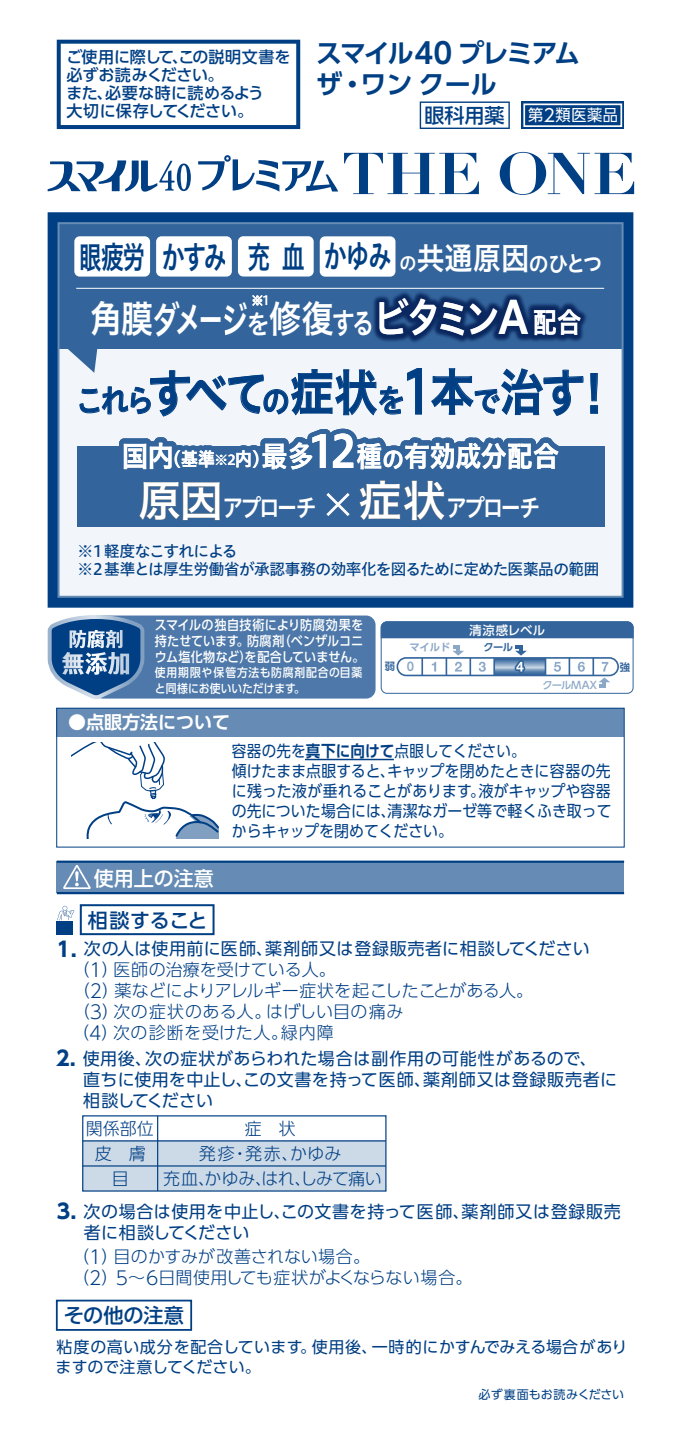
<style>
.page{position:relative;width:681px;height:1440px;background:#fff}
.page>*{position:absolute;margin:0;border:0;box-sizing:border-box;transform-origin:0 0}
.t1{font:37.8px "Hiragino UD Sans Std N W6";letter-spacing:-.07em;color:#fff;scale:.86 1}
.t2{font:31.6px "Hiragino UD Sans Std N W6";letter-spacing:-.025em;color:#003f84;scale:.73 1}
.t3{font:31.6px "Hiragino UD Sans Std N W6";letter-spacing:-.025em;color:#003f84;scale:.88 1}
.t4{font:29px "Hiragino UD Sans Std N W6";letter-spacing:-.01em;color:#fff;scale:.9 1}
.t5{font:700 26px/31.2px "UD Shin Go Pro De";letter-spacing:-.06em;color:#003f84}
.t6{font:25px "Hiragino UD Sans Std N W6";letter-spacing:-.13em;color:#fff;scale:.85 1}
.t7{font:500 20.2px "UD Shin Go Pro";letter-spacing:-.02em;color:#003f84}
.t8{font:500 20px "UD Shin Go Pro";color:#003f84}
.t9{font:500 20px "UD Shin Go Pro";color:#fff}
.t10{font:700 18px "UD Shin Go Pro De";color:#fff}
.t11{font:300 17px/21px "UD Shin Go Pro";color:#003f84}
.t12{font:17px/21px "UD Shin Go Pro";letter-spacing:.02em;color:#003f84}
.t13{font:16px/20px "UD Shin Go Pro";color:#003f84;scale:.91 1}
.t14{font:500 16px/18px "UD Shin Go Pro";letter-spacing:-.005em;color:#003f84}
.t15{font:16px/20px "UD Shin Go Pro";letter-spacing:.02em;color:#003f84}
.t16{font:16px "UD Shin Go Pro";color:#fff;scale:.95 1}
.t17{font:15.8px "Hiragino UD Sans Std N W5";letter-spacing:-.04em;color:#003f84}
.t18{font:15.8px "Hiragino UD Sans Std N W5";letter-spacing:-.08em;color:#003f84}
.t19{font:500 13.4px/16px "UD Shin Go Pro";color:#fff;scale:.9 1}
.t20{font:12.6px "Hiragino UD Sans Std N W5";color:#fff;scale:.95 1}
.t21{font:500 12.4px "UD Shin Go Pro";letter-spacing:.04em;color:#fff}
.t22{font:500 12px/16px "UD Shin Go Pro";letter-spacing:.04em;color:#fff;scale:.9 1}
.t23{font:12px "UD Shin Go Pro";letter-spacing:.02em;color:#003f84}
.t24{font:700 11.8px "UD Shin Go Pro De";color:#8ca8c7;scale:.95 1}
.t25{font:500 10.4px "UD Shin Go Pro";letter-spacing:-.02em;color:#8ca8c7}
.t26{font:700 10.4px "UD Shin Go Pro De";color:#33659c}
.t27{font:700 10.4px "UD Shin Go Pro De";color:#8ca8c7}
.s1{font-size:28.6px}
.s2{font-size:17.6px}
.s3{font-size:19px;color:#fff}
.s4{color:#fff}
.s5{font-size:26.4px}
.s6{font-size:29.2px}
.s7{font-size:41.6px}
.s8{font-size:45.4px}
.s9{font-size:28.4px}
.s10{font-size:50.4px}
.s11{font-size:49.8px}
.s12{font-size:60.2px}
.s13{font-size:53px}
.s14{font-size:18.4px}
.s15{font-size:18.8px}
.s16{font-family:"Hiragino UD Sans Std N W5";font-size:13.6px}
.s17{font-size:44.8px}
.s18{font-size:23.8px}
.s19{font-size:43.8px;color:#000}
.s20{font-family:"UD Shin Go Pro De";font-weight:700}
.s21{font-weight:700;font-size:20.4px}
.s22{font-weight:400}
</style>
<div class="page">
<div style="left:83px;top:1141px;width:303px;height:50px;background:#ccd9e6"></div>
<div style="left:57px;top:862px;width:567px;height:31px;background:#668cb5"></div>
<div style="left:93px;top:616px;width:282px;height:83px;background:#4d78a9;border-radius:9px"></div>
<hr style="left:57px;top:861px;width:566px;height:2px;background:#003f84">
<hr style="left:57px;top:892px;width:566px;height:2px;background:#003f84">
<svg style="left:63px;top:865px;width:28px;height:24px"></svg>
<hr style="left:83px;top:1140px;width:303px;height:2px;background:#003f84">
<hr style="left:83px;top:1165px;width:303px;height:2px;background:#003f84">
<hr style="left:157px;top:1116px;width:1px;height:75px;background:#003f84">
<div style="left:57px;top:923px;width:16px;height:12px;background:#003f84"></div>
<svg style="left:57px;top:906px;width:17px;height:16px"></svg>
<div style="left:80px;top:904px;width:134px;height:31px;border:2px solid #003f84"></div>
<svg style="left:57px;top:40px;width:243px;height:89px"></svg>
<div style="left:521px;top:102px;width:103px;height:27px;background:#003f84"></div>
<div style="left:523px;top:103px;width:99px;height:24px;border:2px solid #fff"></div>
<svg style="left:47px;top:615px;width:103px;height:93px"></svg>
<div style="left:57px;top:708px;width:567px;height:29px;background:#668cb5"></div>
<div style="left:56px;top:708px;width:568px;height:140px;border:1px solid #003f84"></div>
<svg style="left:71px;top:742px;width:148px;height:97px"></svg>
<hr style="left:305px;top:759px;width:89px;height:1px;background:#003f84">
<div style="left:56px;top:1300px;width:136px;height:31px;border:2px solid #003f84"></div>
<div style="left:380px;top:621px;width:253px;height:73px;border:1px solid #33659c;border-radius:6px"></div>
<svg style="left:380px;top:621px;width:253px;height:18px;background:#3d6ca0"></svg>
<div style="left:48px;top:212px;width:585px;height:396px;background:#003f84"></div>
<div style="left:59px;top:223px;width:563px;height:374px;background:#f2f5f9"></div>
<div style="left:77px;top:446px;width:527px;height:80px;background:#33659c"></div>
<div style="left:59px;top:223px;width:563px;height:125px;background:#33659c"></div>
<div style="left:74px;top:236px;width:76px;height:41px;background:#fff;border-radius:5px"></div>
<div style="left:156px;top:236px;width:76px;height:41px;background:#fff;border-radius:5px"></div>
<hr style="left:76px;top:288px;width:528px;height:1px;background:#fff">
<img style="left:226px;top:151px;width:409px;height:348px">
<div style="left:58px;top:222px;width:565px;height:376px;border:2px solid #668cb5"></div>
<svg style="left:66px;top:339px;width:517px;height:177px"></svg>
<div style="left:350px;top:453px;width:7px;height:7px;background:#33659c;border-radius:50%"></div>
<div style="left:311px;top:449px;width:7px;height:7px;background:#33659c;border-radius:50%"></div>
<svg style="left:48px;top:160px;width:143px;height:32px"></svg>
<svg style="left:198px;top:155px;width:140px;height:37px"></svg>
<svg style="left:344px;top:153px;width:134px;height:41px"></svg>
<svg style="left:499px;top:152px;width:135px;height:43px"></svg>
<svg style="left:495px;top:660px;width:49px;height:13px"></svg>
<div style="left:396px;top:657px;width:222px;height:19px;border:2px solid #33659c;border-radius:9px"></div>
<svg style="left:421px;top:658px;width:2px;height:17px"></svg>
<svg style="left:568px;top:658px;width:2px;height:17px"></svg>
<svg style="left:544px;top:658px;width:2px;height:17px"></svg>
<svg style="left:493px;top:658px;width:2px;height:17px"></svg>
<svg style="left:431px;top:662px;width:5px;height:10px"></svg>
<svg style="left:478px;top:662px;width:7px;height:10px"></svg>
<svg style="left:511px;top:645px;width:15px;height:30px"></svg>
<svg style="left:577px;top:662px;width:7px;height:10px"></svg>
<svg style="left:592px;top:658px;width:18px;height:30px"></svg>
<svg style="left:445px;top:645px;width:26px;height:30px"></svg>
<svg style="left:554px;top:662px;width:6px;height:10px"></svg>
<svg style="left:419px;top:102px;width:90px;height:27px"></svg>
<p class="t14" style="left:66px;top:48px;width:225px">ご使用に際して、この説明文書を必ずお読みください。<br>また、必要な時に読めるよう<br>大切に保存してください。</p>
<h3 class="t5" style="left:316px;top:37px;width:265px">スマイル<span class="s1">40</span> プレミアムザ・ワンクール</h3>
<p class="t8" style="left:424px;top:99px;width:81px">眼科用薬</p>
<p class="t16" style="left:528px;top:102px;width:96px">第<span class="s2">2</span>類医薬品</p>
<h2 class="t2" style="left:79px;top:232px;width:718px">眼疲労 かすみ 充血 かゆみ<span class="s3">の</span><span class="s4">共通原因</span><sub>のひとつ</sub></h2>
<p class="t20" style="left:251px;top:291px;width:21px">※1</p>
<h1 class="t1" style="left:90px;top:290px;width:572px">角膜ダメージ<span class="s5">を</span>修復<span class="s6">する</span><span class="s7">ビタミン</span><span class="s8">A</span> <span class="s9">配合</span></h1>
<h2 class="t3" style="left:75px;top:376px;width:615px">これら<span class="s10">すべて</span>の<span class="s11">症状</span>を<span class="s12">1</span><span class="s10">本</span>で<span class="s10">治す</span><span class="s13">！</span></h2>
<h3 class="t4" style="left:122px;top:434px;width:486px">国内<span class="s14">（</span><span class="s15">基準</span><span class="s16">※2</span><span class="s15">内</span><span class="s14">）</span>最多<span class="s17">12</span>種<span class="s18">の</span>有効成分配合</h3>
<h3 class="t6" style="left:138px;top:488px;width:474px"><span class="s19">原因</span>アプローチ <span class="s19">症状</span>アプローチ</h3>
<p class="t18" style="left:77px;top:539px;width:162px">※１軽度なこすれによる</p>
<p class="t17" style="left:77px;top:557px;width:523px">※2基準とは厚生労働省が承認事務の効率化を図るために定めた医薬品の範囲</p>
<p class="t19" style="left:155px;top:617px;width:235px">スマイルの独自技術により防腐効果を持たせています。防腐剤（ベンザルコニウム塩化物など）を配合していません。</p>
<p class="t22" style="left:155px;top:664px;width:232px">使用期限や保管方法も防腐剤配合の目薬と同様にお使いいただけます。</p>
<p class="t10" style="left:68px;top:708px;width:163px">●点眼方法について</p>
<p class="t13" style="left:232px;top:740px;width:418px">容器の先を<span class="s20">真下に向けて</span>点眼してください。<br>傾けたまま点眼すると、キャップを閉めたときに容器の先に残った液が垂れることがあります。液がキャップや容器の先についた場合には、清潔なガーゼ等で軽くふき取ってからキャップを閉めてください。</p>
<p class="t21" style="left:469px;top:620px;width:77px">清涼感レベル</p>
<p class="t27" style="left:409px;top:639px;width:43px">マイルド</p>
<p class="t26" style="left:483px;top:639px;width:31px">クール</p>
<p class="t24" style="left:407px;top:657px;width:9px">0</p>
<p class="t26" style="left:384px;top:658px;width:12px">弱</p>
<p class="t26" style="left:619px;top:658px;width:12px">強</p>
<p class="t25" style="left:542px;top:677px;width:56px">クールMAX</p>
<p class="t9" style="left:94px;top:862px;width:121px">使用上の注意</p>
<p class="t8" style="left:88px;top:904px;width:121px">相談すること</p>
<p class="t11" style="left:72px;top:937px;width:519px;text-indent:-15px"><span class="s21">1．</span><span class="s22">次の人は使用前に医師、薬剤師又は登録販売者に相談してください</span>（<span class="s15">1</span>）医師の治療を受けている人。<br>（<span class="s15">2</span>）薬などによりアレルギー症状を起こしたことがある人。<br>（<span class="s15">3</span>）次の症状のある人。はげしい目の痛み<br>（<span class="s15">4</span>）次の診断を受けた人。緑内障</p>
<p class="t12" style="left:83px;top:1048px;width:535px;text-indent:-27px"><span class="s21">2．</span>使用後、次の症状があらわれた場合は副作用の可能性があるので、直ちに使用を中止し、この文書を持って医師、薬剤師又は登録販売者に相談してください</p>
<p class="t11" style="left:86px;top:1117px;width:69px">関係部位</p>
<p class="t11" style="left:163px;top:1115px;width:220px;line-height:25.2px;text-align:center">症　状<br>発疹・発赤、かゆみ<br>充血、かゆみ、はれ、しみて痛い</p>
<p class="t11" style="left:95px;top:1140px;width:53px;line-height:25px;text-align:center">皮　膚目</p>
<p class="t12" style="left:84px;top:1200px;width:538px;text-indent:-27px"><span class="s21">3．</span>次の場合は使用を中止し、この文書を持って医師、薬剤師又は登録販売者に相談してください</p>
<p class="t11" style="left:72px;top:1245px;width:402px">（<span class="s15">1</span>）目のかすみが改善されない場合。<br>（<span class="s15">2</span>）<span class="s15">5</span>～<span class="s15">6</span>日間使用しても症状がよくならない場合。</p>
<p class="t7" style="left:64px;top:1299px;width:122px">その他の注意</p>
<p class="t15" style="left:56px;top:1336px;width:573px">粘度の高い成分を配合しています。使用後、一時的にかすんでみえる場合がありますので注意してください。</p>
<p class="t23" style="left:478px;top:1385px;width:147px">必ず裏面もお読みください</p>
</div>
